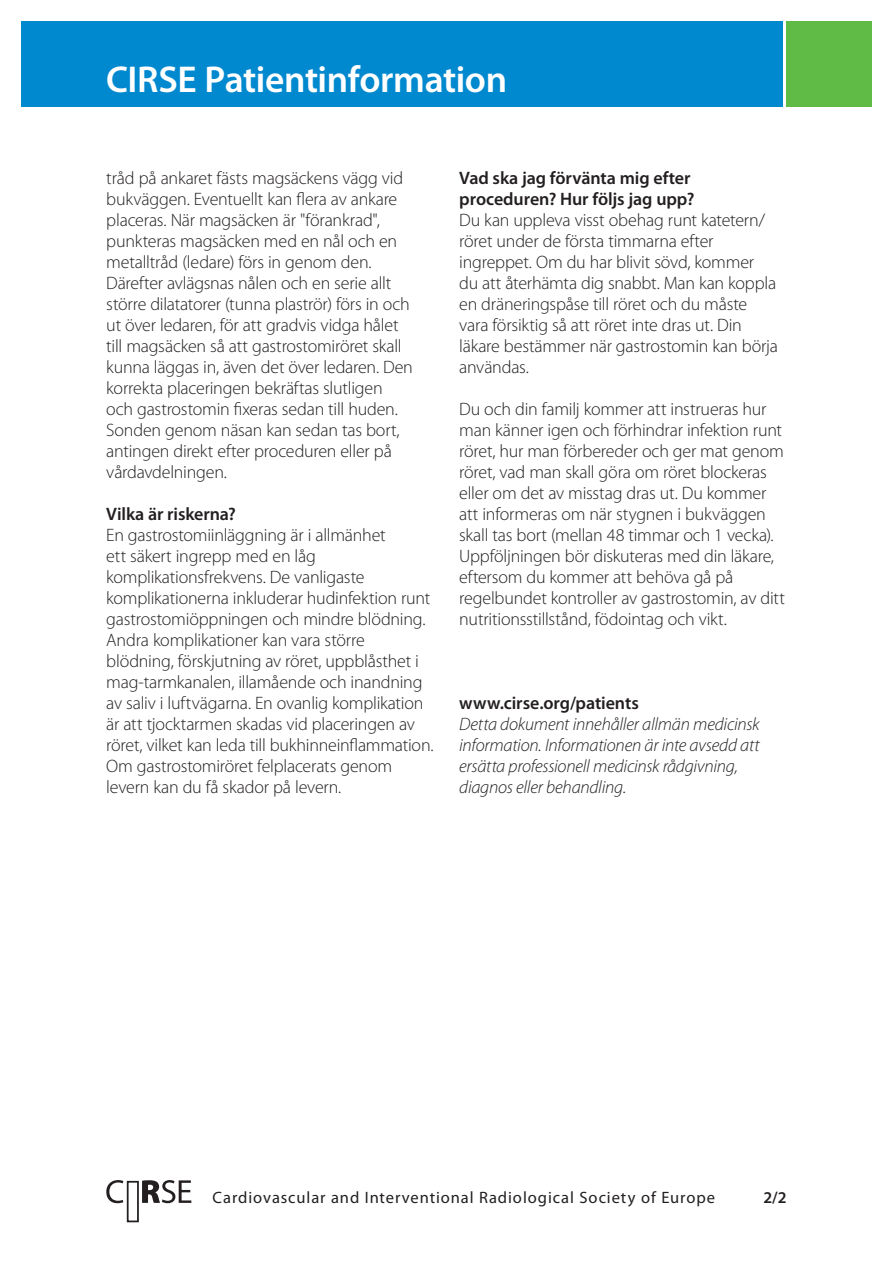
<style>
.page{position:relative;width:893px;height:1263px;background:#fff}
.page>*{position:absolute;margin:0;border:0;box-sizing:border-box;transform-origin:0 0}
.t1{font:600 37.5px "Myriad Pro";letter-spacing:-.01em;color:#fff}
.t2{font:300 18px/21px "Myriad Pro";letter-spacing:-.015em;color:#231f20}
.t3{font:italic 300 18px/21px "Myriad Pro";letter-spacing:-.015em;color:#231f20}
.t4{font:600 18px/21px "Myriad Pro";letter-spacing:-.005em;color:#231f20}
.t5{font:16.5px "Myriad Pro";letter-spacing:.055em;color:#231f20}
.t6{font:600 16.5px "Myriad Pro";color:#231f20}
</style>
<div class="page">
<div style="left:127px;top:1181px;width:12px;height:41px;background:#fff;border:2px solid #231f20"></div>
<svg style="left:106px;top:1180px;width:85px;height:23px"></svg>
<div style="left:21px;top:21px;width:761px;height:85px;background:#0089cf"></div>
<div style="left:787px;top:21px;width:85px;height:85px;background:#60bb46"></div>
<h1 class="t1" style="left:106px;top:59px;width:402px">CIRSE Patientinformation</h1>
<p class="t2" style="left:106px;top:167px;width:308px">tråd på ankaret fästs magsäckens vägg vid bukväggen. Eventuellt kan flera av ankare placeras. När magsäcken är "förankrad", punkteras magsäcken med en nål och en metalltråd (ledare) förs in genom den.<br>Därefter avlägsnas nålen och en serie allt större dilatatorer (tunna plaströr) förs in och ut över ledaren, för att gradvis vidga hålet till magsäcken så att gastrostomiröret skall kunna läggas in, även det över ledaren. Den korrekta placeringen bekräftas slutligen och gastrostomin fixeras sedan till huden.<br>Sonden genom näsan kan sedan tas bort, antingen direkt efter proceduren eller på vårdavdelningen.</p>
<p class="t4" style="left:106px;top:503px;width:131px">Vilka är riskerna?</p>
<p class="t2" style="left:106px;top:524px;width:329px">En gastrostomiinläggning är i allmänhet<br>ett säkert ingrepp med en låg komplikationsfrekvens. De vanligaste komplikationerna inkluderar hudinfektion runt gastrostomiöppningen och mindre blödning.<br>Andra komplikationer kan vara större blödning, förskjutning av röret, uppblåsthet i mag-tarmkanalen, illamående och inandning av saliv i luftvägarna. En ovanlig komplikation är att tjocktarmen skadas vid placeringen av röret, vilket kan leda till bukhinneinflammation.<br>Om gastrostomiröret felplacerats genom levern kan du få skador på levern.</p>
<p class="t4" style="left:459px;top:167px;width:237px">Vad ska jag förvänta mig efter proceduren? Hur följs jag upp?</p>
<p class="t2" style="left:459px;top:210px;width:320px">Du kan uppleva visst obehag runt katetern/ röret under de första timmarna efter ingreppet. Om du har blivit sövd, kommer<br>du att återhämta dig snabbt. Man kan koppla en dräneringspåse till röret och du måste vara försiktig så att röret inte dras ut. Din läkare bestämmer när gastrostomin kan börja användas.</p>
<p class="t2" style="left:459px;top:399px;width:327px">Du och din familj kommer att instrueras hur man känner igen och förhindrar infektion runt röret, hur man förbereder och ger mat genom röret, vad man skall göra om röret blockeras eller om det av misstag dras ut. Du kommer att informeras om när stygnen i bukväggen skall tas bort (mellan 48 timmar och 1 vecka).<br>Uppföljningen bör diskuteras med din läkare, eftersom du kommer att behöva gå på regelbundet kontroller av gastrostomin, av ditt nutritionsstillstånd, födointag och vikt.</p>
<p class="t4" style="left:459px;top:693px;width:181px">www.cirse.org/patients</p>
<p class="t3" style="left:459px;top:714px;width:302px">Detta dokument innehåller allmän medicinsk information. Informationen är inte avsedd att ersätta professionell medicinsk rådgivning, diagnos eller behandling.</p>
<p class="t5" style="left:213px;top:1188px;width:504px">Cardiovascular and Interventional Radiological Society of Europe</p>
<p class="t6" style="left:763px;top:1188px;width:25px">2/2</p>
</div>
